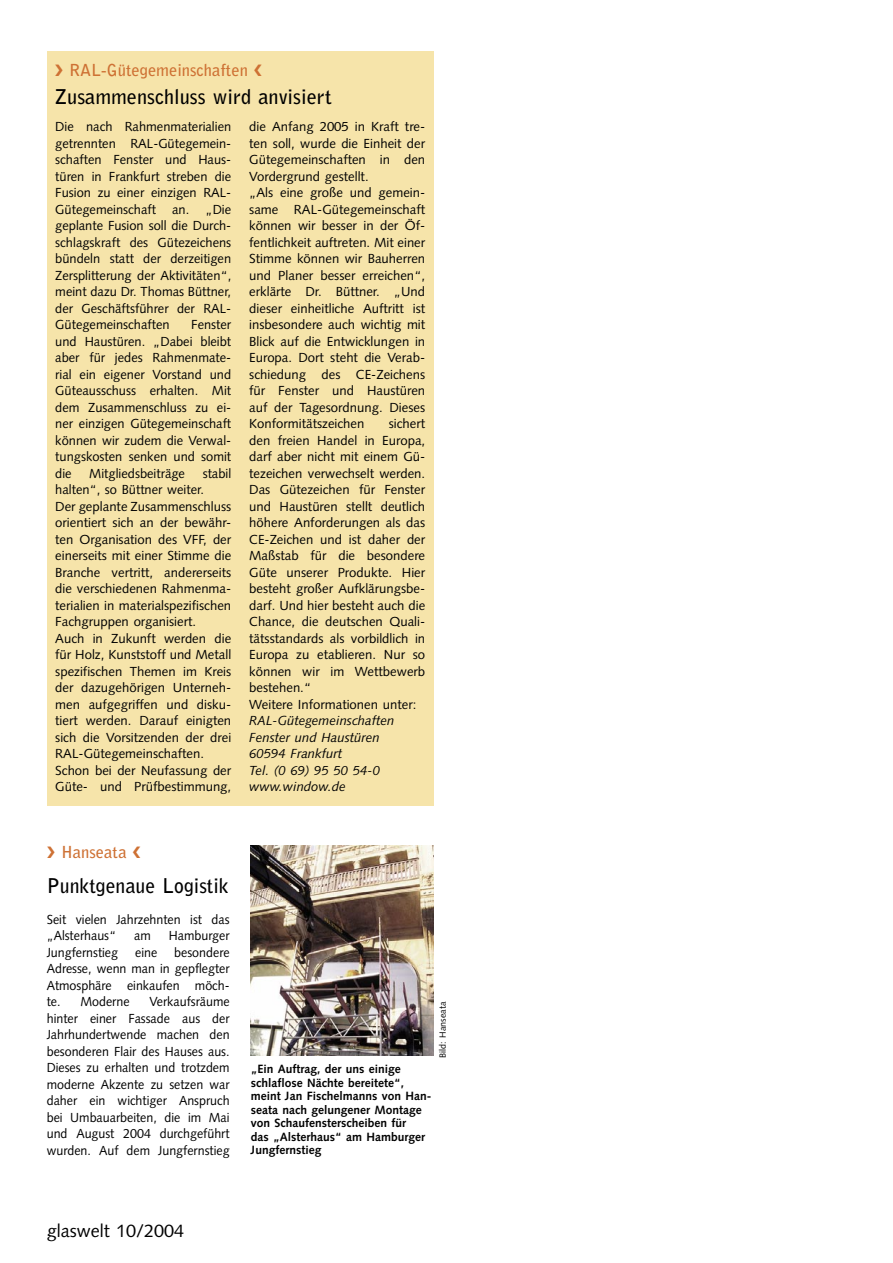
<style>
.page{position:relative;width:893px;height:1263px;background:#fff}
.page>*{position:absolute;margin:0;border:0;box-sizing:border-box;transform-origin:0 0}
.GW_DZ_schwarz{font:700 20.25px "Bell Gothic";color:#000}
.t1{font:18px "Syntax";color:#000}
.GW_DZ_orange{font:700 16.5px "Bell Gothic";color:#ce7134}
.GW_Grundtext_8_75_11{font:13.2px/16.5px "Syntax";color:#000;text-align:justify}
.GW_Grundtext_8_75_11-2{font:13.2px/16.5px "Syntax";color:#000;text-align:justify;scale:.95 1}
.GW_Adresse_kursiv{font:italic 13.2px "Syntax";color:#000}
.GW_BU_8_9{font:700 12px/13.5px "Syntax";color:#000}
.GW_Bildvermerk{font:9px "Syntax";color:#000}
</style>
<div class="page">
<img style="left:251px;top:845px;width:183px;height:210px">
<div style="left:47px;top:51px;width:387px;height:754px;background:#f6e4aa"></div>
<p class="GW_DZ_orange" style="left:69px;top:60px;width:180px">RAL-Gütegemeinschaften</p>
<p class="GW_DZ_schwarz" style="left:55px;top:84px;width:278px">Zusammenschluss wird anvisiert</p>
<p class="GW_Grundtext_8_75_11" style="left:55px;top:119px;width:177px">Die nach Rahmenmaterialien getrennten RAL-Gütegemein&shy;schaften Fenster und Haus&shy;türen in Frankfurt streben die Fusion zu einer einzigen RAL-Gütegemeinschaft an. „Die geplante Fusion soll die Durch&shy;schlagskraft des Gütezeichens bündeln statt der derzeitigen Zersplitterung der Aktivitäten“, meint dazu Dr. Thomas Büttner, der Geschäftsführer der RAL-Gütegemeinschaften</p>
<p class="GW_Grundtext_8_75_11" style="left:55px;top:317px;width:177px;text-indent:136px">Fenster und Haustüren. „Dabei bleibt aber für jedes Rahmenmate&shy;rial ein eigener Vorstand und Güteausschuss erhalten. Mit dem Zusammenschluss zu ei&shy;ner einzigen Gütegemeinschaft können wir zudem die Verwal&shy;tungskosten senken und somit die</p>
<p class="GW_Grundtext_8_75_11" style="left:55px;top:465px;width:177px;text-indent:147px">stabil halten“, so Büttner weiter.</p>
<p class="GW_Grundtext_8_75_11" style="left:55px;top:498px;width:177px">Der geplante Zusammenschluss orientiert sich an der bewähr&shy;ten Organisation des VFF, der einerseits mit einer Stimme die Branche vertritt, andererseits die verschiedenen Rahmenma&shy;terialien in materialspezifischen Fachgruppen organisiert.</p>
<p class="GW_Grundtext_8_75_11" style="left:55px;top:630px;width:177px">Auch in Zukunft werden die für Holz, Kunststoff und Metall spezifischen Themen im Kreis der dazugehörigen Unterneh&shy;men aufgegriffen und disku&shy;tiert werden. Darauf einigten sich die Vorsitzenden der drei RAL-Gütegemeinschaften.</p>
<p class="GW_Grundtext_8_75_11" style="left:55px;top:762px;width:177px">Schon bei der Neufassung der<br>Güte- und Prüfbestimmung,</p>
<p class="GW_Grundtext_8_75_11" style="left:89px;top:465px;width:97px">Mitgliedsbeiträge</p>
<p class="GW_Grundtext_8_75_11" style="left:249px;top:119px;width:177px">die Anfang 2005 in Kraft tre&shy;ten soll, wurde die Einheit der Gütegemeinschaften in den Vordergrund gestellt.</p>
<p class="GW_Grundtext_8_75_11" style="left:249px;top:185px;width:177px">„Als eine große und gemein&shy;same RAL-Gütegemeinschaft können wir besser in der Öf&shy;fentlichkeit auftreten. Mit einer Stimme können wir Bauherren und Planer besser erreichen“, erklärte Dr. Büttner. „Und dieser einheitliche Auftritt ist insbesondere auch wichtig mit Blick auf die Entwicklungen in Europa. Dort steht die Verab&shy;schiedung des CE-Zeichens für Fenster und Haustüren auf der Tagesordnung. Dieses Konformitätszeichen</p>
<p class="GW_Grundtext_8_75_11" style="left:249px;top:416px;width:177px;text-indent:140px">sichert den freien Handel in Europa, darf aber nicht mit einem Gü&shy;tezeichen verwechselt werden.<br>Das Gütezeichen für Fenster und Haustüren stellt deutlich höhere Anforderungen als das CE-Zeichen und ist daher der Maßstab für die besondere Güte unserer Produkte. Hier besteht großer Aufklärungsbe&shy;darf. Und hier besteht auch die Chance, die deutschen Quali&shy;tätsstandards als vorbildlich in Europa zu etablieren. Nur so können wir im Wettbewerb bestehen.“</p>
<p class="GW_Grundtext_8_75_11" style="left:249px;top:696px;width:169px">Weitere Informationen unter:</p>
<p class="GW_Adresse_kursiv" style="left:249px;top:713px;width:147px">RAL-Gütegemeinschaften</p>
<p class="GW_Adresse_kursiv" style="left:249px;top:730px;width:132px">Fenster und Haustüren</p>
<p class="GW_Adresse_kursiv" style="left:249px;top:746px;width:94px">60594 Frankfurt</p>
<p class="GW_Adresse_kursiv" style="left:249px;top:763px;width:132px">Tel. (0 69) 95 50 54-0</p>
<p class="GW_Adresse_kursiv" style="left:249px;top:779px;width:98px">www.window.de</p>
<p class="GW_DZ_orange" style="left:61px;top:841px;width:67px">Hanseata</p>
<p class="GW_DZ_schwarz" style="left:47px;top:873px;width:184px">Punktgenaue Logistik</p>
<p class="GW_Grundtext_8_75_11-2" style="left:47px;top:911px;width:194px">Seit vielen Jahrzehnten ist das „Alsterhaus“</p>
<p class="GW_Grundtext_8_75_11-2" style="left:134px;top:927px;width:19px">am</p>
<p class="GW_Grundtext_8_75_11-2" style="left:169px;top:927px;width:65px">Hamburger</p>
<p class="GW_Grundtext_8_75_11-2" style="left:47px;top:944px;width:77px">Jungfernstieg</p>
<p class="GW_Grundtext_8_75_11-2" style="left:135px;top:944px;width:25px">eine</p>
<p class="GW_Grundtext_8_75_11-2" style="left:47px;top:944px;width:194px;text-indent:128px">besondere Adresse, wenn man in gepflegter Atmosphäre einkaufen möch&shy;te. Moderne</p>
<p class="GW_Grundtext_8_75_11-2" style="left:47px;top:993px;width:194px;text-indent:103px">Verkaufsräume hinter einer Fassade aus der Jahrhundertwende machen den besonderen Flair des Hauses aus.<br>Dieses zu erhalten und trotzdem moderne Akzente zu setzen war daher ein wichtiger Anspruch bei Umbauarbeiten, die im Mai und August 2004 durchgeführt wurden. Auf dem Jungfernstieg</p>
<p class="GW_BU_8_9" style="left:251px;top:1062px;width:182px">„Ein Auftrag, der uns einige schlaflose Nächte bereitete“, meint Jan Fischelmanns von Han&shy;seata nach gelungener Montage von Schaufensterscheiben für<br>das „Alsterhaus“ am Hamburger<br>Jungfernstieg</p>
<p class="GW_Bildvermerk" style="left:437px;top:1058px;width:57px;rotate:-90deg">Bild: Hanseata</p>
<h2 class="t1" style="left:47px;top:1220px;width:139px">glaswelt 10/2004</h2>
</div>
